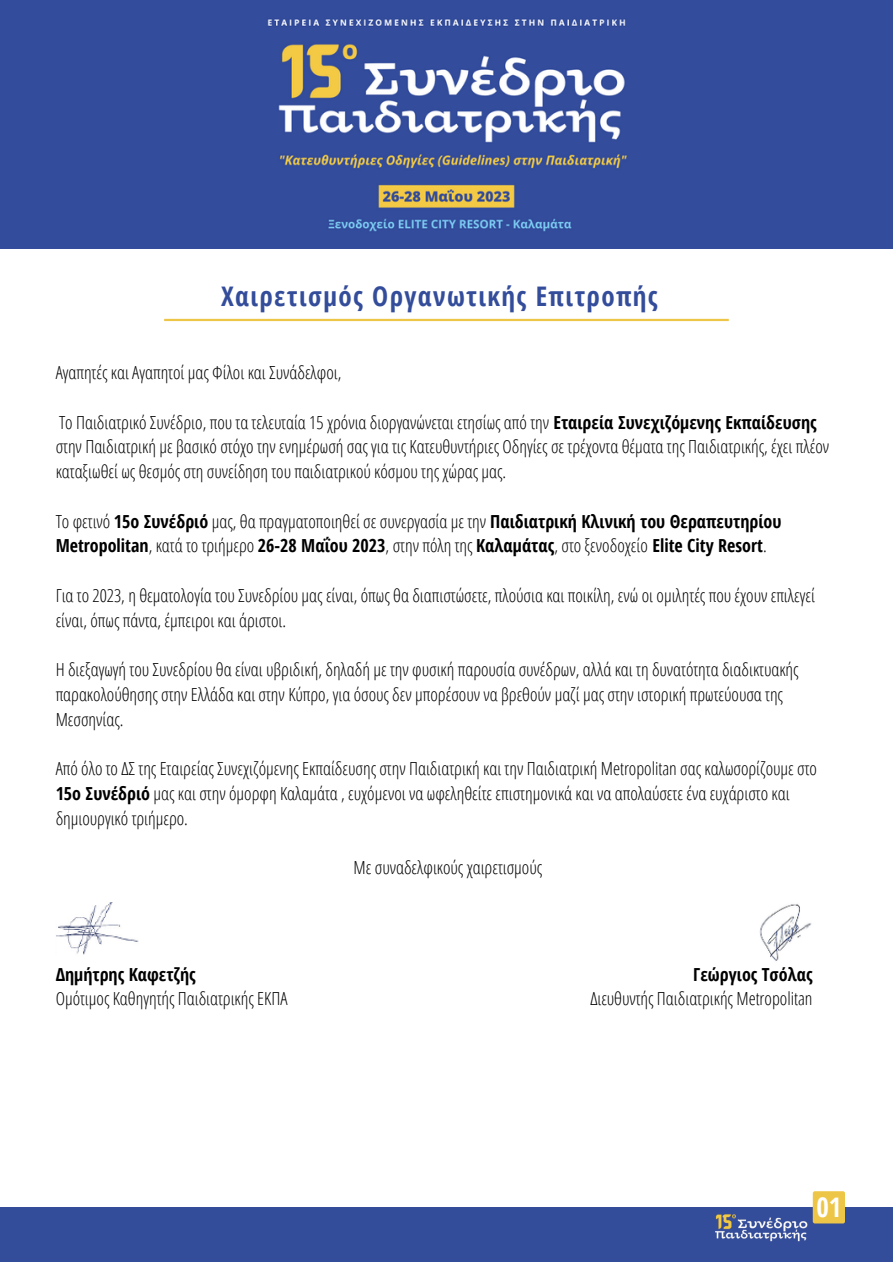
<style>
.page{position:relative;width:893px;height:1264px;background:#fff}
.page>*{position:absolute;margin:0;border:0;box-sizing:border-box;transform-origin:0 0}
.t1{font:700 27px "Open Sans Condensed";letter-spacing:.05em;color:#344d9b}
.t2{font:700 27px "Open Sans Condensed";color:#fff}
.t3{font:300 18px/24.8px "Open Sans Condensed";color:#000}
.t4{font:700 18px/24.8px "Open Sans Condensed";color:#000}
.s1{font-weight:700}
.s2{font-weight:300}
</style>
<div class="page">
<img style="left:0;top:0;width:892px;height:248px">
<img style="left:56px;top:902px;width:83px;height:53px">
<img style="left:759px;top:904px;width:53px;height:57px">
<hr style="left:164px;top:319px;width:564px;height:2px;background:#eec647">
<div style="left:0;top:1207px;width:892px;height:54px;background:#344d9b"></div>
<div style="left:812px;top:1191px;width:33px;height:32px;background:#eec647;border-radius:2px"></div>
<img style="left:715px;top:1214px;width:92px;height:27px">
<p class="t1" style="left:221px;top:277px;width:438px">Χαιρετισμός Οργανωτικής Επιτροπής</p>
<p class="t3" style="left:56px;top:360px;width:287px">Αγαπητές και Αγαπητοί μας Φίλοι και Συνάδελφοι,</p>
<p class="t3" style="left:56px;top:409px;width:775px">Το Παιδιατρικό Συνέδριο, που τα τελευταία 15 χρόνια διοργανώνεται ετησίως από την <span class="s1">Εταιρεία Συνεχιζόμενης Εκπαίδευσης </span>στην Παιδιατρική με βασικό στόχο την ενημέρωσή σας για τις Κατευθυντήριες Οδηγίες σε τρέχοντα θέματα της Παιδιατρικής, έχει πλέον καταξιωθεί ως θεσμός στη συνείδηση του παιδιατρικού κόσμου της χώρας μας.</p>
<p class="t4" style="left:56px;top:508px;width:727px"><span class="s2">Το φετινό</span> 15ο Συνέδριό <span class="s2">μας, θα πραγματοποιηθεί σε συνεργασία με την</span> Παιδιατρική Κλινική του Θεραπευτηρίου<br>Metropolitan<span class="s2">, κατά το τριήμερο</span> 26-28 Μαΐου 2023<span class="s2">, στην πόλη της</span> Καλαμάτας<span class="s2">, στο ξενοδοχείο</span> Elite City Resort<span class="s2">.</span></p>
<p class="t3" style="left:56px;top:582px;width:760px">Για το 2023, η θεματολογία του Συνεδρίου μας είναι, όπως θα διαπιστώσετε, πλούσια και ποικίλη, ενώ οι ομιλητές που έχουν επιλεγεί είναι, όπως πάντα, έμπειροι και άριστοι.</p>
<p class="t3" style="left:56px;top:656px;width:744px">Η διεξαγωγή του Συνεδρίου θα είναι υβριδική, δηλαδή με την φυσική παρουσία συνέδρων, αλλά και τη δυνατότητα διαδικτυακής παρακολούθησης στην Ελλάδα και στην Κύπρο, για όσους δεν μπορέσουν να βρεθούν μαζί μας στην ιστορική πρωτεύουσα της<br>Μεσσηνίας.</p>
<p class="t3" style="left:56px;top:755px;width:762px">Από όλο το ΔΣ της Εταιρείας Συνεχιζόμενης Εκπαίδευσης στην Παιδιατρική και την Παιδιατρική Metropolitan σας καλωσορίζουμε στο<br><span class="s1">15ο Συνέδριό</span> μας και στην όμορφη Καλαμάτα , ευχόμενοι να ωφεληθείτε επιστημονικά και να απολαύσετε ένα ευχάριστο και δημιουργικό τριήμερο.</p>
<p class="t3" style="left:353px;top:854px;width:190px">Με συναδελφικούς χαιρετισμούς</p>
<p class="t4" style="left:56px;top:961px;width:141px">Δημήτρης Καφετζής</p>
<p class="t3" style="left:56px;top:986px;width:233px">Ομότιμος Καθηγητής Παιδιατρικής ΕΚΠΑ</p>
<p class="t4" style="left:693px;top:961px;width:121px">Γεώργιος Τσόλας</p>
<p class="t3" style="left:590px;top:986px;width:224px">Διευθυντής Παιδιατρικής Metropolitan</p>
<p class="t2" style="left:816px;top:1187px;width:26px">01</p>
</div>
